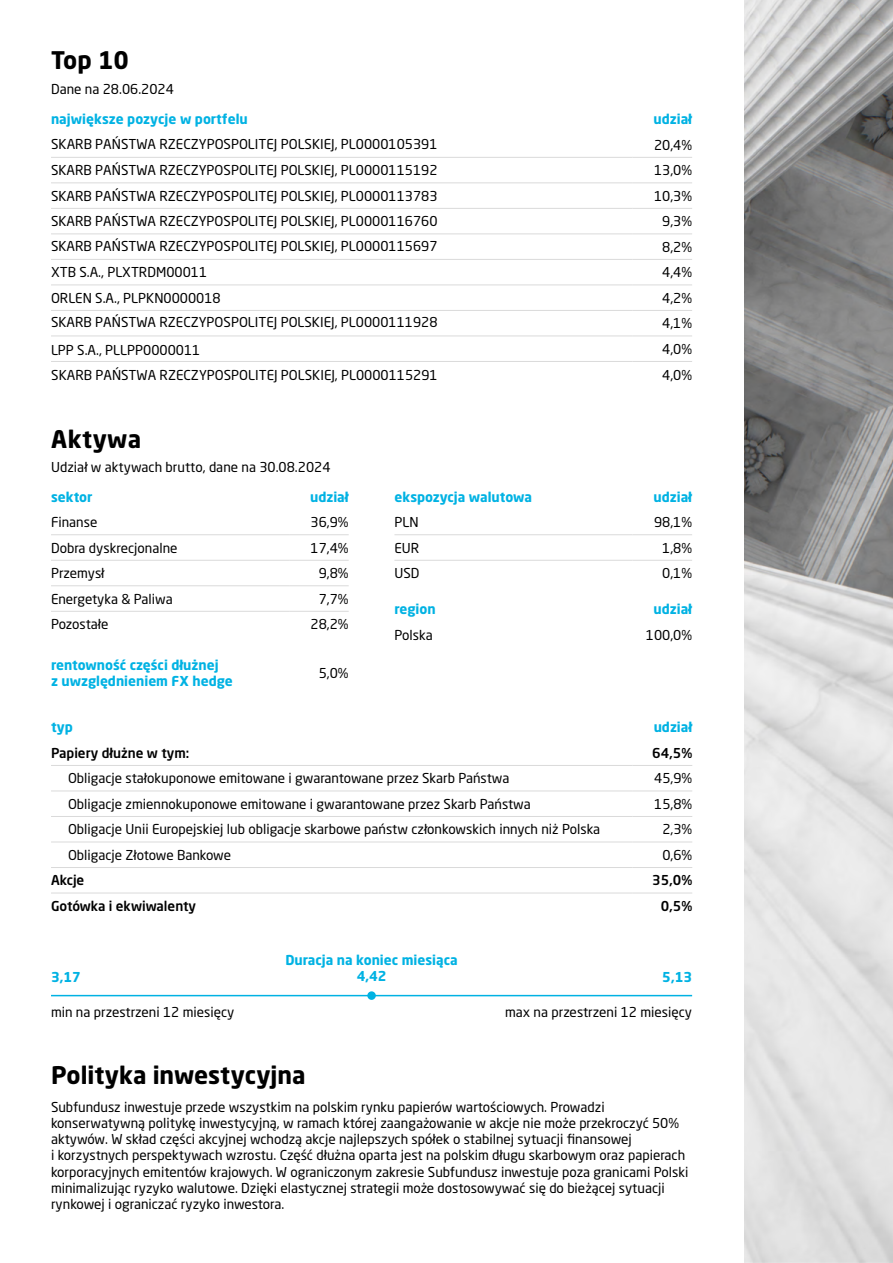
<style>
.page{position:relative;width:893px;height:1263px;background:#fff}
.page>*{position:absolute;margin:0;border:0;box-sizing:border-box;transform-origin:0 0}
.t1{font:700 24px "Neo Sans Pro";color:#000}
.t2{font:13.5px/16.2px "Neo Sans Pro";color:#000}
.t3{font:700 13.5px/16.2px "Neo Sans Pro";color:#00b2e3;text-align:center}
.t4{font:500 13.5px "Neo Sans Pro";color:#000}
</style>
<div class="page">
<img style="left:744px;top:0;width:149px;height:1263px">
<hr style="left:51px;top:534px;width:238px;height:1px;background:#dadada">
<hr style="left:289px;top:534px;width:60px;height:1px;background:#dadada">
<hr style="left:51px;top:560px;width:238px;height:1px;background:#dadada">
<hr style="left:289px;top:560px;width:60px;height:1px;background:#dadada">
<hr style="left:51px;top:585px;width:238px;height:1px;background:#dadada">
<hr style="left:289px;top:585px;width:60px;height:1px;background:#dadada">
<hr style="left:51px;top:611px;width:238px;height:1px;background:#dadada">
<hr style="left:289px;top:611px;width:60px;height:1px;background:#dadada">
<hr style="left:394px;top:534px;width:239px;height:1px;background:#dadada">
<hr style="left:633px;top:534px;width:59px;height:1px;background:#dadada">
<hr style="left:394px;top:560px;width:239px;height:1px;background:#dadada">
<hr style="left:633px;top:560px;width:59px;height:1px;background:#dadada">
<hr style="left:51px;top:995px;width:641px;height:1px;background:#00b2e3">
<div style="left:367px;top:991px;width:9px;height:9px;background:#00b2e3;border-radius:50%"></div>
<hr style="left:51px;top:790px;width:582px;height:1px;background:#dadada">
<hr style="left:633px;top:790px;width:59px;height:1px;background:#dadada">
<hr style="left:51px;top:816px;width:582px;height:1px;background:#dadada">
<hr style="left:633px;top:816px;width:59px;height:1px;background:#dadada">
<hr style="left:51px;top:842px;width:582px;height:1px;background:#dadada">
<hr style="left:633px;top:842px;width:59px;height:1px;background:#dadada">
<hr style="left:51px;top:893px;width:582px;height:1px;background:#dadada">
<hr style="left:633px;top:893px;width:59px;height:1px;background:#dadada">
<hr style="left:51px;top:765px;width:582px;height:1px;background:#dadada">
<hr style="left:633px;top:765px;width:59px;height:1px;background:#dadada">
<hr style="left:51px;top:867px;width:582px;height:1px;background:#dadada">
<hr style="left:633px;top:867px;width:59px;height:1px;background:#dadada">
<hr style="left:51px;top:157px;width:582px;height:1px;background:#dadada">
<hr style="left:633px;top:157px;width:59px;height:1px;background:#dadada">
<hr style="left:51px;top:182px;width:582px;height:1px;background:#dadada">
<hr style="left:633px;top:182px;width:59px;height:1px;background:#dadada">
<hr style="left:51px;top:208px;width:582px;height:1px;background:#dadada">
<hr style="left:633px;top:208px;width:59px;height:1px;background:#dadada">
<hr style="left:51px;top:233px;width:582px;height:1px;background:#dadada">
<hr style="left:633px;top:233px;width:59px;height:1px;background:#dadada">
<hr style="left:51px;top:259px;width:582px;height:1px;background:#dadada">
<hr style="left:633px;top:259px;width:59px;height:1px;background:#dadada">
<hr style="left:51px;top:285px;width:582px;height:1px;background:#dadada">
<hr style="left:633px;top:285px;width:59px;height:1px;background:#dadada">
<hr style="left:51px;top:310px;width:582px;height:1px;background:#dadada">
<hr style="left:633px;top:310px;width:59px;height:1px;background:#dadada">
<hr style="left:51px;top:336px;width:582px;height:1px;background:#dadada">
<hr style="left:633px;top:336px;width:59px;height:1px;background:#dadada">
<hr style="left:51px;top:361px;width:582px;height:1px;background:#dadada">
<hr style="left:633px;top:361px;width:59px;height:1px;background:#dadada">
<h1 class="t1" style="left:51px;top:45px;width:79px">Top 10</h1>
<p class="t2" style="left:51px;top:81px;width:124px">Dane na 28.06.2024</p>
<p class="t3" style="left:51px;top:110px;width:198px">największe pozycje w portfelu</p>
<p class="t2" style="left:51px;top:135px;width:388px">SKARB PAŃSTWA RZECZYPOSPOLITEJ POLSKIEJ, PL0000105391</p>
<p class="t3" style="left:653px;top:111px;width:40px">udział</p>
<p class="t2" style="left:654px;top:136px;width:40px">20,4%</p>
<p class="t2" style="left:51px;top:162px;width:388px">SKARB PAŃSTWA RZECZYPOSPOLITEJ POLSKIEJ, PL0000115192</p>
<p class="t2" style="left:654px;top:162px;width:40px">13,0%</p>
<p class="t2" style="left:51px;top:187px;width:388px">SKARB PAŃSTWA RZECZYPOSPOLITEJ POLSKIEJ, PL0000113783</p>
<p class="t2" style="left:654px;top:188px;width:40px">10,3%</p>
<p class="t2" style="left:51px;top:213px;width:388px">SKARB PAŃSTWA RZECZYPOSPOLITEJ POLSKIEJ, PL0000116760</p>
<p class="t2" style="left:662px;top:213px;width:31px">9,3%</p>
<p class="t2" style="left:51px;top:238px;width:388px">SKARB PAŃSTWA RZECZYPOSPOLITEJ POLSKIEJ, PL0000115697</p>
<p class="t2" style="left:662px;top:239px;width:31px">8,2%</p>
<p class="t2" style="left:51px;top:264px;width:158px">XTB S.A., PLXTRDM00011</p>
<p class="t2" style="left:662px;top:264px;width:31px">4,4%</p>
<p class="t2" style="left:51px;top:289px;width:171px">ORLEN S.A., PLPKN0000018</p>
<p class="t2" style="left:662px;top:290px;width:31px">4,2%</p>
<p class="t2" style="left:51px;top:314px;width:388px">SKARB PAŃSTWA RZECZYPOSPOLITEJ POLSKIEJ, PL0000111928</p>
<p class="t2" style="left:662px;top:315px;width:31px">4,1%</p>
<p class="t2" style="left:51px;top:341px;width:151px">LPP S.A., PLLPP0000011</p>
<p class="t2" style="left:662px;top:336px;width:31px;line-height:25.7px">4,0%<br>4,0%</p>
<p class="t2" style="left:51px;top:367px;width:388px">SKARB PAŃSTWA RZECZYPOSPOLITEJ POLSKIEJ, PL0000115291</p>
<h1 class="t1" style="left:51px;top:424px;width:92px">Aktywa</h1>
<p class="t2" style="left:51px;top:459px;width:281px">Udział w aktywach brutto, dane na 30.08.2024</p>
<p class="t3" style="left:51px;top:488px;width:43px">sektor</p>
<p class="t3" style="left:310px;top:488px;width:40px">udział</p>
<p class="t2" style="left:51px;top:514px;width:48px">Finanse</p>
<p class="t2" style="left:311px;top:514px;width:40px">36,9%</p>
<p class="t2" style="left:51px;top:539px;width:128px">Dobra dyskrecjonalne</p>
<p class="t2" style="left:311px;top:539px;width:40px">17,4%</p>
<p class="t2" style="left:51px;top:565px;width:55px">Przemysł</p>
<p class="t2" style="left:319px;top:565px;width:31px">9,8%</p>
<p class="t2" style="left:51px;top:590px;width:123px">Energetyka &amp; Paliwa</p>
<p class="t2" style="left:319px;top:590px;width:31px">7,7%</p>
<p class="t2" style="left:51px;top:616px;width:59px">Pozostałe</p>
<p class="t2" style="left:311px;top:616px;width:40px">28,2%</p>
<p class="t3" style="left:51px;top:656px;width:183px;text-align:left">rentowność części dłużnej<br>z uwzględnieniem FX hedge</p>
<p class="t2" style="left:319px;top:665px;width:31px">5,0%</p>
<p class="t3" style="left:394px;top:488px;width:139px">ekspozycja walutowa</p>
<p class="t3" style="left:653px;top:488px;width:40px">udział</p>
<p class="t2" style="left:394px;top:514px;width:26px">PLN</p>
<p class="t2" style="left:654px;top:514px;width:40px">98,1%</p>
<p class="t2" style="left:394px;top:539px;width:26px">EUR</p>
<p class="t2" style="left:662px;top:539px;width:31px">1,8%</p>
<p class="t2" style="left:394px;top:565px;width:27px">USD</p>
<p class="t2" style="left:662px;top:565px;width:31px">0,1%</p>
<p class="t3" style="left:394px;top:601px;width:43px">region</p>
<p class="t3" style="left:653px;top:601px;width:40px">udział</p>
<p class="t2" style="left:394px;top:627px;width:40px">Polska</p>
<p class="t2" style="left:646px;top:627px;width:48px">100,0%</p>
<p class="t3" style="left:51px;top:719px;width:23px">typ</p>
<p class="t3" style="left:654px;top:719px;width:40px">udział</p>
<p class="t4" style="left:51px;top:744px;width:140px">Papiery dłużne w tym:</p>
<p class="t4" style="left:652px;top:744px;width:41px">64,5%</p>
<p class="t2" style="left:68px;top:770px;width:443px">Obligacje stałokuponowe emitowane i gwarantowane przez Skarb Państwa</p>
<p class="t2" style="left:654px;top:770px;width:40px">45,9%</p>
<p class="t2" style="left:68px;top:796px;width:464px">Obligacje zmiennokuponowe emitowane i gwarantowane przez Skarb Państwa</p>
<p class="t2" style="left:654px;top:796px;width:40px">15,8%</p>
<p class="t2" style="left:68px;top:821px;width:534px">Obligacje Unii Europejskiej lub obligacje skarbowe państw członkowskich innych niż Polska</p>
<p class="t2" style="left:662px;top:821px;width:31px">2,3%</p>
<p class="t2" style="left:68px;top:847px;width:165px">Obligacje Złotowe Bankowe</p>
<p class="t2" style="left:662px;top:847px;width:31px">0,6%</p>
<p class="t4" style="left:51px;top:872px;width:35px">Akcje</p>
<p class="t4" style="left:652px;top:872px;width:41px">35,0%</p>
<p class="t4" style="left:51px;top:898px;width:147px">Gotówka i ekwiwalenty</p>
<p class="t4" style="left:661px;top:898px;width:33px">0,5%</p>
<p class="t3" style="left:285px;top:951px;width:174px">Duracja na koniec miesiąca<br>4,42</p>
<p class="t3" style="left:51px;top:968px;width:31px">3,17</p>
<p class="t3" style="left:662px;top:968px;width:31px">5,13</p>
<p class="t2" style="left:51px;top:1004px;width:185px">min na przestrzeni 12 miesięcy</p>
<p class="t2" style="left:505px;top:1004px;width:188px">max na przestrzeni 12 miesięcy</p>
<h1 class="t1" style="left:51px;top:1059px;width:256px">Polityka inwestycyjna</h1>
<p class="t2" style="left:51px;top:1098px;width:639px">Subfundusz inwestuje przede wszystkim na polskim rynku papierów wartościowych. Prowadzi konserwatywną politykę inwestycyjną, w ramach której zaangażowanie w akcje nie może przekroczyć 50% aktywów. W skład części akcyjnej wchodzą akcje najlepszych spółek o stabilnej sytuacji finansowej<br>i korzystnych perspektywach wzrostu. Część dłużna oparta jest na polskim długu skarbowym oraz papierach korporacyjnych emitentów krajowych. W ograniczonym zakresie Subfundusz inwestuje poza granicami Polski minimalizując ryzyko walutowe. Dzięki elastycznej strategii może dostosowywać się do bieżącej sytuacji rynkowej i ograniczać ryzyko inwestora.</p>
</div>
